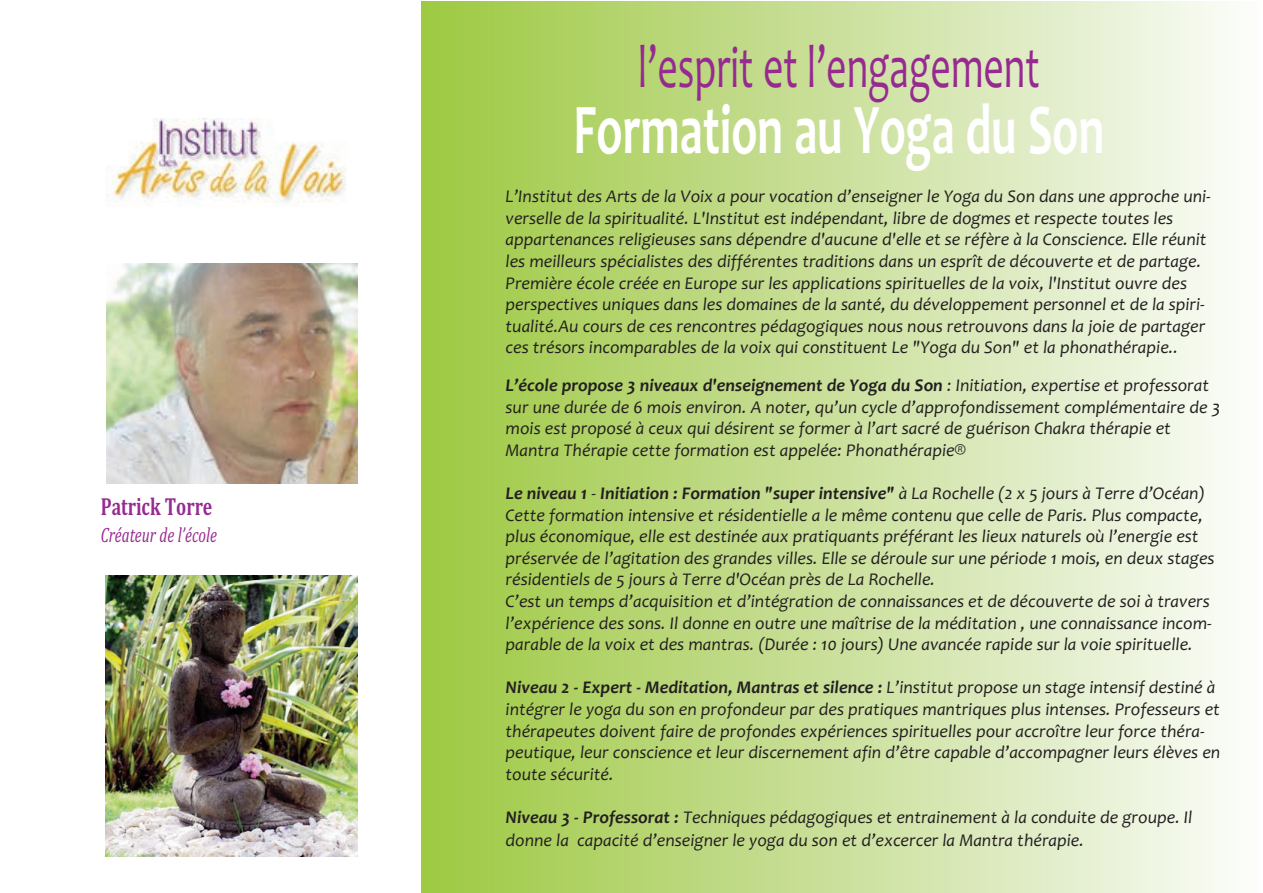
<style>
.page{position:relative;width:1263px;height:893px;background:#fff}
.page>*{position:absolute;margin:0;border:0;box-sizing:border-box;transform-origin:0 0}
.t1{font:700 72px "Candara";color:#fff;scale:.65 1}
.t2{font:61.2px "Candara";color:#962a90;scale:.65 1}
.t3{font:700 24.9px "Cambria";color:#962a90;scale:.72 1}
.t4{font:italic 21px "Cambria";color:#962a90;scale:.72 1}
.t5{font:italic 18px/21.6px "Candara";color:#231f20}
.s1{font-weight:700}
</style>
<div class="page">
<div style="left:422px;top:2px;width:839px;height:891px;background:linear-gradient(to right,#9dc841,#fbfbfa)"></div>
<img style="left:106px;top:118px;width:240px;height:89px">
<img style="left:106px;top:264px;width:251px;height:219px">
<img style="left:105px;top:576px;width:252px;height:280px">
<h3 class="t3" style="left:101px;top:492px;width:157px">Patrick Torre</h3>
<p class="t4" style="left:101px;top:523px;width:163px">Créateur de l’école</p>
<h2 class="t2" style="left:638px;top:30px;width:619px">l’esprit et l’engagement</h2>
<h1 class="t1" style="left:573px;top:86px;width:818px">Formation au Yoga du Son</h1>
<p class="t5" style="left:506px;top:185px;width:707px">L’Institut des Arts de la Voix a pour vocation d’enseigner le Yoga du Son dans une approche uni&shy;verselle de la spiritualité. L'Institut est indépendant, libre de dogmes et respecte toutes les appartenances religieuses sans dépendre d'aucune d'elle et se réfère à la Conscience. Elle réunit les meilleurs spécialistes des différentes traditions dans un esprît de découverte et de partage.<br>Première école créée en Europe sur les applications spirituelles de la voix, l'Institut ouvre des perspectives uniques dans les domaines de la santé, du développement personnel et de la spiri&shy;tualité.Au cours de ces rencontres pédagogiques nous nous retrouvons dans la joie de partager ces trésors incomparables de la voix qui constituent Le "Yoga du Son" et la phonathérapie..</p>
<p class="t5" style="left:506px;top:374px;width:716px"><span class="s1">L’école propose 3 niveaux d'enseignement de Yoga du Son</span> : Initiation, expertise et professorat sur une durée de 6 mois environ. A noter, qu’un cycle d’approfondissement complémentaire de 3 mois est proposé à ceux qui désirent se former à l’art sacré de guérison Chakra thérapie et Mantra Thérapie cette formation est appelée: Phonathérapie®</p>
<p class="t5" style="left:506px;top:482px;width:710px"><span class="s1">Le niveau 1</span> - <span class="s1">Initiation : Formation "super intensive"</span> à La Rochelle (2 x 5 jours à Terre d’Océan)<br>Cette formation intensive et résidentielle a le même contenu que celle de Paris. Plus compacte, plus économique, elle est destinée aux pratiquants préférant les lieux naturels où l’energie est préservée de l’agitation des grandes villes. Elle se déroule sur une période 1 mois, en deux stages résidentiels de 5 jours à Terre d'Océan près de La Rochelle.<br>C’est un temps d’acquisition et d’intégration de connaissances et de découverte de soi à travers l’expérience des sons. Il donne en outre une maîtrise de la méditation , une connaissance incom&shy;parable de la voix et des mantras. (Durée : 10 jours) Une avancée rapide sur la voie spirituelle.</p>
<p class="t5" style="left:506px;top:676px;width:716px"><span class="s1">Niveau 2 - Expert - Meditation, Mantras et silence :</span> L’institut propose un stage intensif destiné à intégrer le yoga du son en profondeur par des pratiques mantriques plus intenses. Professeurs et thérapeutes doivent faire de profondes expériences spirituelles pour accroître leur force théra&shy;peutique, leur conscience et leur discernement afin d’être capable d’accompagner leurs élèves en toute sécurité.</p>
<p class="t5" style="left:506px;top:805px;width:688px;line-height:22.5px"><span class="s1">Niveau 3 - Professorat :</span> Techniques pédagogiques et entrainement à la conduite de groupe. Il donne la capacité d’enseigner le yoga du son et d’excercer la Mantra thérapie.</p>
</div>
